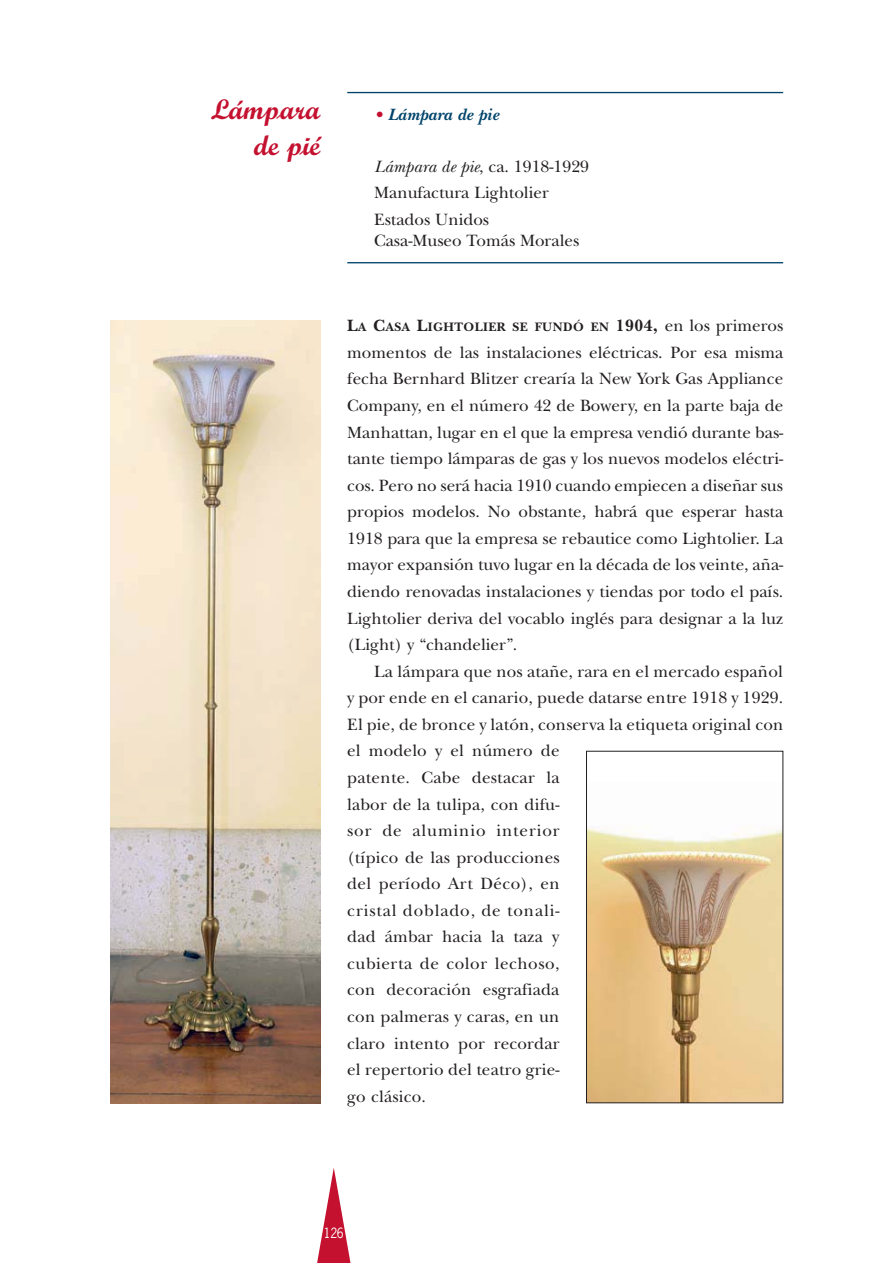
<style>
.page{position:relative;width:893px;height:1263px;background:#fff}
.page>*{position:absolute;margin:0;border:0;box-sizing:border-box;transform-origin:0 0}
.t1{font:700 28.5px/36px "Script";color:#c41130;text-align:right}
.t2{font:17.1px/26.5px "New Baskerville";letter-spacing:.01em;color:#231f20}
.t3{font:italic 700 17.1px "New Baskerville";color:#00446b}
.t4{font:13.35px "News Gothic";color:#fff;scale:.9 1}
.t5{font:700 12.75px "New Baskerville";letter-spacing:.035em;color:#231f20}
.s1{color:#c41130}
.s2{font-style:italic}
.s3{font-size:17.1px}
.s4{font-weight:400;font-size:17.1px}
</style>
<div class="page">
<hr style="left:347px;top:92px;width:436px;height:1px;background:#00446b">
<hr style="left:347px;top:262px;width:436px;height:1px;background:#00446b">
<svg style="left:317px;top:1168px;width:34px;height:95px"></svg>
<img style="left:588px;top:826px;width:193px;height:275px">
<div style="left:586px;top:751px;width:197px;height:352px;border:1px solid #231f20"></div>
<img style="left:110px;top:321px;width:210px;height:782px">
<h1 class="t1" style="left:211px;top:94px;width:111px">Lámpara de pié</h1>
<p class="t3" style="left:374px;top:108px;width:126px"><span class="s1">•</span> Lámpara de pie</p>
<p class="t2" style="left:374px;top:155px;width:216px"><span class="s2">Lámpara de pie</span>, ca. 1918-1929<br>Manufactura Lightolier<br>Estados Unidos</p>
<p class="t2" style="left:374px;top:229px;width:206px">Casa-Museo Tomás Morales</p>
<p class="t5" style="left:347px;top:323px;width:437px"><span class="s3">L</span>A <span class="s3">C</span>ASA <span class="s3">L</span>IGHTOLIER SE FUNDÓ EN <span class="s3">1904,</span> <span class="s4">en los primeros</span></p>
<p class="t2" style="left:347px;top:341px;width:437px;text-align:justify">momentos de las instalaciones eléctricas. Por esa misma fecha Bernhard Blitzer crearía la New York Gas Appliance Company, en el número 42 de Bowery, en la parte baja de Manhattan, lugar en el que la empresa vendió durante bas&shy;tante tiempo lámparas de gas y los nuevos modelos eléctri&shy;cos. Pero no será hacia 1910 cuando empiecen a diseñar sus propios modelos. No obstante, habrá que esperar hasta 1918 para que la empresa se rebautice como Lightolier. La mayor expansión tuvo lugar en la década de los veinte, aña&shy;diendo renovadas instalaciones y tiendas por todo el país.<br>Lightolier deriva del vocablo inglés para designar a la luz (Light) y “chandelier”.</p>
<p class="t2" style="left:347px;top:660px;width:437px;text-indent:27px">La lámpara que nos atañe, rara en el mercado español y por ende en el canario, puede datarse entre 1918 y 1929.<br>El pie, de bronce y latón, conserva la etiqueta original con el modelo y el número de<br>patente. Cabe destacar la<br>labor de la tulipa, con difu-<br>sor de aluminio interior<br>(típico de las producciones<br>del período Art Déco), en<br>cristal doblado, de tonali-<br>dad ámbar hacia la taza y<br>cubierta de color lechoso,<br>con decoración esgrafiada<br>con palmeras y caras, en un<br>claro intento por recordar<br>el repertorio del teatro grie-<br>go clásico.</p>
<p class="t4" style="left:324px;top:1227px;width:24px">126</p>
</div>
